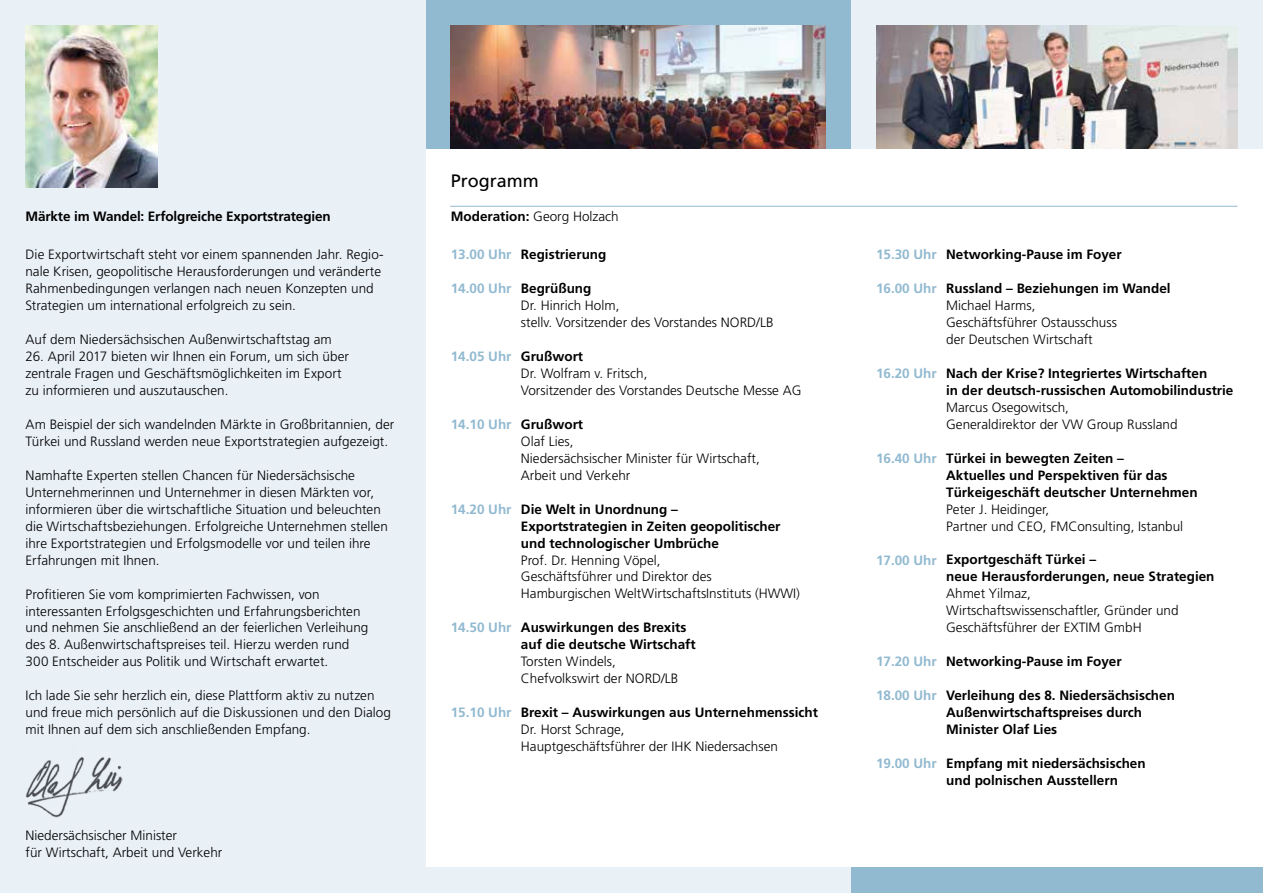
<style>
.page{position:relative;width:1263px;height:893px;background:#fff}
.page>*{position:absolute;margin:0;border:0;box-sizing:border-box;transform-origin:0 0}
.t1{font:18px "Frutiger";color:#000}
.t2{font:300 13.5px/17px "Frutiger";color:#000}
.t3{font:700 13.5px/17px "Frutiger";color:#000}
.s1{font-weight:700}
.s2{color:#91b9d0}
.s3{font-weight:700;color:#91b9d0}
</style>
<div class="page">
<div style="left:851px;top:0;width:412px;height:149px;background:#e9f0f6"></div>
<img style="left:876px;top:26px;width:361px;height:123px">
<div style="left:425px;top:0;width:425px;height:149px;background:#91b9d0"></div>
<img style="left:451px;top:26px;width:374px;height:123px">
<div style="left:0;top:0;width:425px;height:893px;background:#e9f0f6"></div>
<img style="left:26px;top:26px;width:131px;height:161px">
<div style="left:851px;top:867px;width:412px;height:26px;background:#91b9d0"></div>
<div style="left:425px;top:867px;width:425px;height:26px;background:#e9f0f6"></div>
<hr style="left:450px;top:206px;width:787px;height:1px;background:#91b9d0">
<img style="left:26px;top:757px;width:97px;height:60px">
<p class="t3" style="left:26px;top:208px;width:307px">Märkte im Wandel: Erfolgreiche Exportstrategien</p>
<p class="t2" style="left:26px;top:246px;width:360px">Die Exportwirtschaft steht vor einem spannenden Jahr. Regio&shy;nale Krisen, geopolitische Herausforderungen und veränderte Rahmenbedingungen verlangen nach neuen Konzepten und Strategien um international erfolgreich zu sein.</p>
<p class="t2" style="left:26px;top:331px;width:308px">Auf dem Niedersächsischen Außenwirtschaftstag am</p>
<p class="t2" style="left:26px;top:348px;width:325px">26. April 2017 bieten wir Ihnen ein Forum, um sich über zentrale Fragen und Geschäftsmöglichkeiten im Export zu informieren und -auszutauschen.</p>
<p class="t2" style="left:26px;top:416px;width:370px">Am Beispiel der sich wandelnden Märkte in Großbritannien, der<br>Türkei und Russland werden neue Exportstrategien aufgezeigt.</p>
<p class="t2" style="left:26px;top:467px;width:364px">Namhafte Experten stellen Chancen für Niedersächsische Unternehmerinnen und Unternehmer in diesen Märkten vor, informieren über die wirtschaftliche Situation und beleuchten die Wirtschaftsbeziehungen. Erfolgreiche Unternehmen stellen ihre Exportstrategien und Erfolgsmodelle vor und teilen ihre Erfahrungen mit Ihnen.</p>
<p class="t2" style="left:26px;top:585px;width:344px">Profitieren Sie vom komprimierten Fachwissen, von interessanten Erfolgsgeschichten und Erfahrungsberichten und nehmen Sie anschließend an der feierlichen Verleihung des 8. Außenwirtschaftspreises teil. Hierzu werden rund 300 Entscheider aus Politik und Wirtschaft erwartet.</p>
<p class="t2" style="left:26px;top:687px;width:367px">Ich lade Sie sehr herzlich ein, diese Plattform aktiv zu nutzen und freue mich persönlich auf die Diskussionen und den Dialog mit Ihnen auf dem sich anschließenden Empfang.</p>
<p class="t2" style="left:26px;top:827px;width:198px">Niedersächsischer Minister<br>für Wirtschaft, Arbeit und Verkehr</p>
<h1 class="t1" style="left:451px;top:170px;width:90px">Programm</h1>
<p class="t2" style="left:451px;top:208px;width:170px"><span class="s1">Moderation:</span> Georg Holzach</p>
<p class="t3" style="left:451px;top:246px;width:157px"><span class="s2">13.00 Uhr</span> Registrierung</p>
<p class="t2" style="left:521px;top:280px;width:254px;text-indent:-70px"><span class="s3">14.00 Uhr</span> <span class="s1">Begrüßung<br></span>Dr. Hinrich Holm,<br>stellv. Vorsitzender des Vorstandes NORD/LB</p>
<p class="t2" style="left:521px;top:348px;width:282px;text-indent:-70px"><span class="s3">14.05 Uhr</span> <span class="s1">Grußwort<br></span>Dr. Wolfram v. Fritsch,<br>Vorsitzender des Vorstandes Deutsche Messe AG</p>
<p class="t2" style="left:521px;top:416px;width:240px;text-indent:-70px"><span class="s3">14.10 Uhr</span> <span class="s1">Grußwort<br></span>Olaf Lies,<br>Niedersächsischer Minister für Wirtschaft,<br>Arbeit und Verkehr</p>
<p class="t3" style="left:521px;top:500px;width:261px;text-indent:-70px"><span class="s2">14.20 Uhr</span> Die Welt in Unordnung –<br>Exportstrategien in Zeiten geopolitischer und technologischer Umbrüche</p>
<p class="t2" style="left:521px;top:551px;width:281px">Prof. Dr. Henning Vöpel,<br>Geschäftsführer und Direktor des<br>Hamburgischen WeltWirtschaftsInstituts (HWWI)</p>
<p class="t3" style="left:521px;top:619px;width:176px;text-indent:-70px"><span class="s2">14.50 Uhr</span> Auswirkungen des Brexits auf die deutsche Wirtschaft</p>
<p class="t2" style="left:521px;top:653px;width:159px">Torsten Windels,<br>Chefvolkswirt der NORD/LB</p>
<p class="t2" style="left:521px;top:704px;width:299px;text-indent:-70px"><span class="s3">15.10 Uhr</span> <span class="s1">Brexit – Auswirkungen aus Unternehmenssicht<br></span>Dr. Horst Schrage,<br>Hauptgeschäftsführer der IHK Niedersachsen</p>
<p class="t3" style="left:876px;top:246px;width:247px"><span class="s2">15.30 Uhr</span> Networking-Pause im Foyer</p>
<p class="t2" style="left:946px;top:280px;width:226px;text-indent:-70px"><span class="s3">16.00 Uhr</span> <span class="s1">Russland – Beziehungen im Wandel<br></span>Michael Harms,<br>Geschäftsführer Ostausschuss<br>der Deutschen Wirtschaft</p>
<p class="t3" style="left:946px;top:365px;width:289px;text-indent:-70px"><span class="s2">16.20 Uhr</span> Nach der Krise? Integriertes Wirtschaften<br>in der deutsch-russischen Automobilindustrie</p>
<p class="t2" style="left:946px;top:399px;width:233px">Marcus Osegowitsch,<br>Generaldirektor der VW Group Russland</p>
<p class="t3" style="left:946px;top:449px;width:253px;text-indent:-70px"><span class="s2">16.40 Uhr</span> Türkei in bewegten Zeiten –<br>Aktuelles und Perspektiven für das<br>Türkeigeschäft deutscher Unternehmen</p>
<p class="t2" style="left:946px;top:500px;width:239px">Peter J. Heidinger,<br>Partner und CEO, FMConsulting, Istanbul</p>
<p class="t3" style="left:946px;top:551px;width:270px;text-indent:-70px"><span class="s2">17.00 Uhr</span> Exportgeschäft Türkei –<br>neue Herausforderungen, neue Strategien</p>
<p class="t2" style="left:946px;top:585px;width:234px">Ahmet Yilmaz,<br>Wirtschaftswissenschaftler, Gründer und<br>Geschäftsführer der EXTIM GmbH</p>
<p class="t3" style="left:876px;top:653px;width:247px"><span class="s2">17.20 Uhr</span> Networking-Pause im Foyer</p>
<p class="t3" style="left:946px;top:687px;width:230px;text-indent:-70px"><span class="s2">18.00 Uhr</span> Verleihung des 8. Niedersächsischen<br>Außenwirtschaftspreises durch<br>Minister Olaf Lies</p>
<p class="t3" style="left:946px;top:755px;width:201px;text-indent:-70px"><span class="s2">19.00 Uhr</span> Empfang mit niedersächsischen und polnischen Ausstellern</p>
</div>
